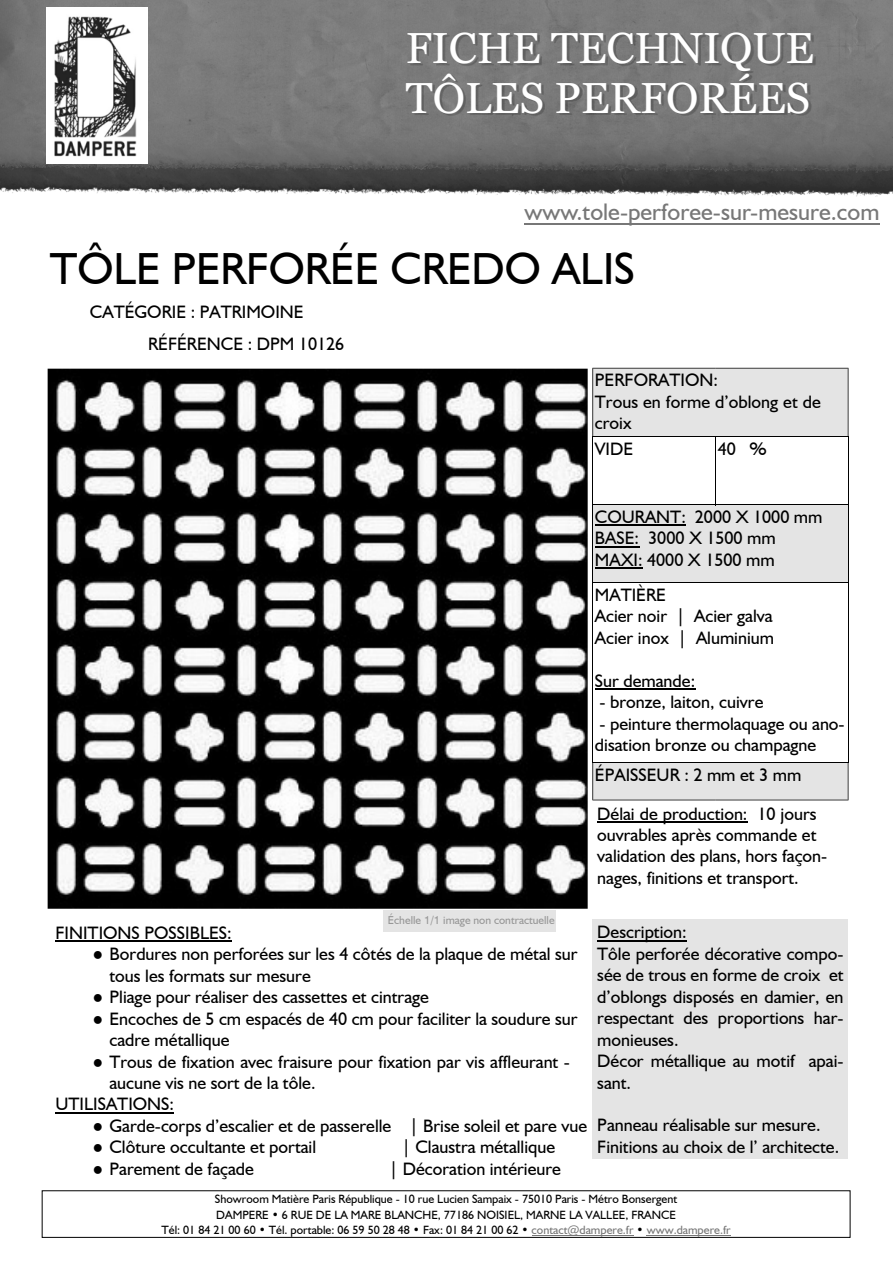
<style>
.page{position:relative;width:893px;height:1263px;background:#fff}
.page>*{position:absolute;margin:0;border:0;box-sizing:border-box;transform-origin:0 0}
.t1{font:45px "Humanist 521 BT";color:#000}
.t2{font:43.5px/49.3px "Georgia";color:#fff}
.t3{font:24px "Humanist 521 BT";color:#777}
.t4{font:18px/21.5px "Humanist 521 BT";color:#000}
.t5{font:12px/15.5px "Humanist 521 BT";color:#000;text-align:center}
.t6{font:11.55px "Humanist 521 BT";color:#979797}
.s1{font-family:"Swiss 721 BT"}
.s2{font-family:"Times New Roman"}
.s3{color:#777}
</style>
<div class="page">
<img style="left:0;top:173px;width:893px;height:24px">
<img style="left:0;top:0;width:893px;height:173px">
<div style="left:42px;top:1190px;width:808px;height:48px;border:1px solid #000"></div>
<hr style="left:532px;top:1235px;width:102px;height:1px;background:#777">
<hr style="left:647px;top:1235px;width:84px;height:1px;background:#777">
<hr style="left:56px;top:941px;width:176px;height:1px;background:#000">
<hr style="left:56px;top:1112px;width:118px;height:1px;background:#000">
<hr style="left:524px;top:223px;width:355px;height:1px;background:#777">
<img style="left:47px;top:8px;width:100px;height:156px">
<img style="left:406px;top:20px;width:448px;height:104px">
<div style="left:383px;top:910px;width:172px;height:22px;background:#e4e4e4"></div>
<img style="left:48px;top:369px;width:540px;height:540px">
<div style="left:593px;top:505px;width:255px;height:78px;background:#e4e4e4"></div>
<div style="left:593px;top:919px;width:255px;height:240px;background:#e4e4e4"></div>
<hr style="left:595px;top:525px;width:91px;height:1px;background:#000">
<hr style="left:595px;top:546px;width:44px;height:1px;background:#000">
<hr style="left:595px;top:568px;width:48px;height:1px;background:#000">
<hr style="left:595px;top:689px;width:100px;height:1px;background:#000">
<hr style="left:597px;top:821px;width:150px;height:2px;background:#000">
<hr style="left:597px;top:940px;width:90px;height:1px;background:#000">
<hr style="left:592px;top:504px;width:124px;height:1px;background:#000">
<hr style="left:715px;top:504px;width:133px;height:1px;background:#000">
<hr style="left:592px;top:582px;width:124px;height:1px;background:#000">
<hr style="left:716px;top:582px;width:132px;height:1px;background:#000">
<hr style="left:592px;top:436px;width:1px;height:69px;background:#000">
<hr style="left:592px;top:504px;width:1px;height:79px;background:#000">
<hr style="left:592px;top:582px;width:1px;height:181px;background:#000">
<hr style="left:715px;top:436px;width:1px;height:69px;background:#000">
<div style="left:592px;top:368px;width:257px;height:69px;background:#e4e4e4"></div>
<hr style="left:848px;top:436px;width:1px;height:69px;background:#000">
<hr style="left:848px;top:504px;width:1px;height:79px;background:#000">
<hr style="left:848px;top:582px;width:1px;height:181px;background:#000">
<svg style="left:592px;top:762px;width:257px;height:39px;background:#d8d8d8"></svg>
<h2 class="t2" style="left:406px;top:27px;width:410px">FICHE TECHNIQUE<br>TÔLES PERFORÉES</h2>
<h3 class="t3" style="left:524px;top:202px;width:356px">www.tole-perforee-sur-mesure.com</h3>
<h1 class="t1" style="left:50px;top:250px;width:587px">TÔLE PERFORÉE CREDO ALIS</h1>
<p class="t4" style="left:90px;top:303px;width:215px">CATÉGORIE : PATRIMOINE</p>
<p class="t4" style="left:148px;top:334px;width:198px">RÉFÉRENCE : DPM 10126</p>
<p class="t4" style="left:595px;top:371px;width:228px">PERFORATION:<br>Trous en forme d’oblong et de croix</p>
<p class="t4" style="left:595px;top:439px;width:40px">VIDE</p>
<p class="t4" style="left:718px;top:439px;width:50px">40 %</p>
<p class="t4" style="left:595px;top:507px;width:229px">COURANT: 2000 X 1000 mm<br>BASE: 3000 X 1500 mm<br>MAXI: 4000 X 1500 mm</p>
<p class="t4" style="left:595px;top:585px;width:181px">MATIÈRE<br>Acier noir | Acier galva<br>Acier inox | Aluminium</p>
<p class="t4" style="left:595px;top:671px;width:102px">Sur demande:</p>
<p class="t4" style="left:599px;top:693px;width:166px">- bronze, laiton, cuivre</p>
<p class="t4" style="left:595px;top:714px;width:251px">- peinture thermolaquage ou ano&shy;disation bronze ou champagne</p>
<p class="t4" style="left:595px;top:756px;width:223px;line-height:39px">ÉPAISSEUR : 2 mm et 3 mm<br>Délai de production: 10 jours</p>
<p class="t4" style="left:597px;top:825px;width:232px">ouvrables après commande et validation des plans, hors façon&shy;nages, finitions et transport.</p>
<p class="t4" style="left:597px;top:923px;width:248px">Description:<br>Tôle perforée décorative compo&shy;sée de trous en forme de croix et d’oblongs disposés en damier, en respectant des proportions har&shy;monieuses.<br>Décor métallique au motif apai&shy;sant.</p>
<p class="t4" style="left:597px;top:1116px;width:243px">Panneau réalisable sur mesure.<br>Finitions au choix de l’ architecte.</p>
<p class="t6" style="left:388px;top:915px;width:168px">Échelle <span class="s1">1/1</span> image non contractuelle</p>
<p class="t4" style="left:56px;top:923px;width:178px">FINITIONS POSSIBLES:</p>
<p class="t4" style="left:110px;top:945px;width:470px;text-indent:-17px"><span class="s2">●</span> Bordures non perforées sur les 4 côtés de la plaque de métal sur tous les formats sur mesure</p>
<p class="t4" style="left:93px;top:988px;width:338px"><span class="s2">●</span> Pliage pour réaliser des cassettes et cintrage</p>
<p class="t4" style="left:110px;top:1009px;width:470px;text-indent:-17px"><span class="s2">●</span> Encoches de 5 cm espacés de 40 cm pour faciliter la soudure sur cadre métallique</p>
<p class="t4" style="left:93px;top:1052px;width:479px"><span class="s2">●</span> Trous de fixation avec fraisure pour fixation par vis affleurant -</p>
<p class="t4" style="left:110px;top:1073px;width:208px">aucune vis ne sort de la tôle.</p>
<p class="t4" style="left:56px;top:1095px;width:120px">UTILISATIONS:</p>
<p class="t4" style="left:93px;top:1116px;width:496px"><span class="s2">●</span> Garde-corps d’escalier et de passerelle | Brise soleil et pare vue</p>
<p class="t4" style="left:93px;top:1138px;width:225px"><span class="s2">●</span> Clôture occultante et portail</p>
<p class="t4" style="left:402px;top:1138px;width:155px">| Claustra métallique</p>
<p class="t4" style="left:93px;top:1159px;width:163px"><span class="s2">●</span> Parement de façade</p>
<p class="t4" style="left:389px;top:1159px;width:173px">| Décoration intérieure</p>
<p class="t5" style="left:162px;top:1192px;width:571px">Showroom Matière Paris République - 10 rue Lucien Sampaix - 75010 Paris - Métro Bonsergent<br>DAMPERE • 6 RUE DE LA MARE BLANCHE, 77186 NOISIEL, MARNE LA VALLEE, FRANCE<br>Tél: 01 84 21 00 60 • Tél. portable: 06 59 50 28 48 • Fax: 01 84 21 00 62 • <span class="s3">contact@dampere.fr</span> • <span class="s3">www.dampere.fr</span></p>
</div>
